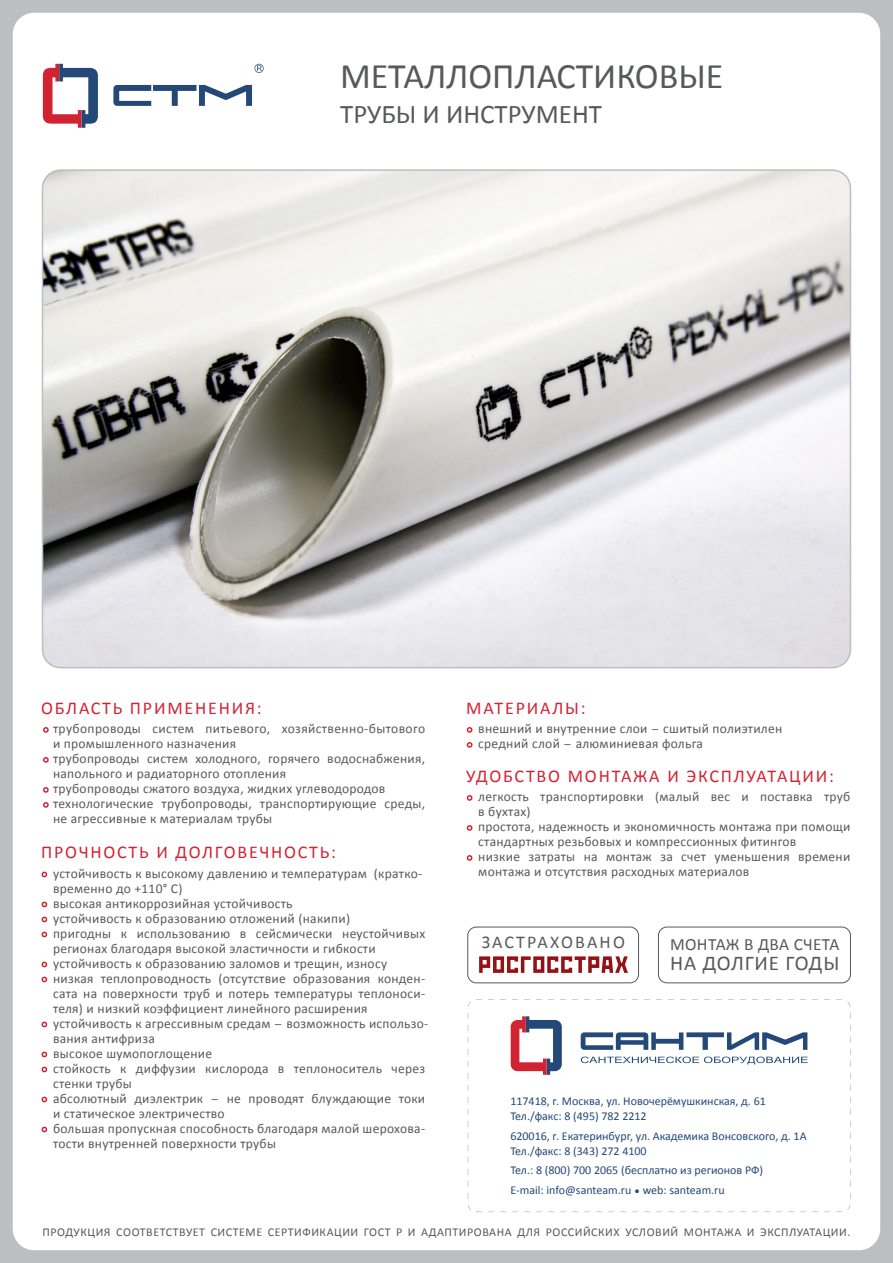
<style>
.page{position:relative;width:893px;height:1263px;background:#fff}
.page>*{position:absolute;margin:0;border:0;box-sizing:border-box;transform-origin:0 0}
.t1{font:36px "Calibri";color:#58595b}
.t2{font:27px "Calibri";color:#58595b}
.t3{font:21px "Calibri";letter-spacing:.04em;color:#58595b}
.t4{font:18px "Calibri";letter-spacing:.1em;color:#d22333}
.t5{font:18px "Calibri";letter-spacing:.12em;color:#58595b}
.t6{font:17.25px "Calibri";letter-spacing:.02em;color:#58595b}
.t7{font:13.5px/15px "Calibri";letter-spacing:.02em;color:#58595b}
.t8{font:12px/15px "Calibri";color:#244878}
.t9{font:12px "Calibri";letter-spacing:.045em;color:#58595b}
</style>
<div class="page">
<div style="left:0;top:0;width:893px;height:1263px;background:linear-gradient(to right,#bfc0c2,#bfc0c2)"></div>
<div style="left:13px;top:13px;width:867px;height:1237px;background:#fff;border-radius:21px"></div>
<img style="left:43px;top:172px;width:807px;height:496px">
<div style="left:467px;top:927px;width:172px;height:56px;border:1px solid #58595b;border-radius:9px"></div>
<svg style="left:479px;top:956px;width:149px;height:17px"></svg>
<svg style="left:468px;top:999px;width:382px;height:213px"></svg>
<svg style="left:43px;top:64px;width:221px;height:64px"></svg>
<div style="left:658px;top:927px;width:193px;height:56px;border:1px solid #58595b;border-radius:9px"></div>
<svg style="left:43px;top:727px;width:6px;height:6px"></svg>
<svg style="left:43px;top:757px;width:6px;height:6px"></svg>
<svg style="left:43px;top:787px;width:6px;height:6px"></svg>
<svg style="left:43px;top:802px;width:6px;height:6px"></svg>
<svg style="left:41px;top:871px;width:7px;height:7px"></svg>
<svg style="left:41px;top:901px;width:7px;height:7px"></svg>
<svg style="left:41px;top:916px;width:7px;height:7px"></svg>
<svg style="left:41px;top:931px;width:7px;height:7px"></svg>
<svg style="left:41px;top:961px;width:7px;height:7px"></svg>
<svg style="left:41px;top:976px;width:7px;height:7px"></svg>
<svg style="left:41px;top:1021px;width:7px;height:7px"></svg>
<svg style="left:41px;top:1051px;width:7px;height:7px"></svg>
<svg style="left:41px;top:1066px;width:7px;height:7px"></svg>
<svg style="left:41px;top:1096px;width:7px;height:7px"></svg>
<svg style="left:41px;top:1126px;width:7px;height:7px"></svg>
<svg style="left:466px;top:795px;width:7px;height:6px"></svg>
<svg style="left:466px;top:825px;width:7px;height:6px"></svg>
<svg style="left:466px;top:855px;width:7px;height:6px"></svg>
<svg style="left:466px;top:727px;width:7px;height:6px"></svg>
<svg style="left:466px;top:742px;width:7px;height:6px"></svg>
<svg style="left:581px;top:1056px;width:227px;height:8px"></svg>
<svg style="left:581px;top:1032px;width:226px;height:18px"></svg>
<svg style="left:511px;top:1016px;width:51px;height:59px"></svg>
<h1 class="t1" style="left:340px;top:54px;width:385px">МЕТАЛЛОПЛАСТИКОВЫЕ</h1>
<h2 class="t2" style="left:340px;top:97px;width:263px">ТРУБЫ И ИНСТРУМЕНТ</h2>
<h3 class="t4" style="left:41px;top:697px;width:222px">ОБЛАСТЬ ПРИМЕНЕНИЯ:</h3>
<p class="t7" style="left:53px;top:721px;width:374px">трубопроводы систем питьевого, хозяйственно-бытового и промышленного назначения<br>трубопроводы систем холодного, горячего водоснабжения, напольного и радиаторного отопления<br>трубопроводы сжатого воздуха, жидких углеводородов технологические трубопроводы, транспортирующие среды, не агрессивные к материалам трубы</p>
<h3 class="t4" style="left:41px;top:841px;width:296px">ПРОЧНОСТЬ И ДОЛГОВЕЧНОСТЬ:</h3>
<p class="t7" style="left:53px;top:865px;width:377px">устойчивость к высокому давлению и температурам (кратко&shy;временно до +110° С)<br>высокая антикоррозийная устойчивость<br>устойчивость к образованию отложений (накипи)<br>пригодны к использованию в сейсмически неустойчивых регионах благодаря высокой эластичности и гибкости устойчивость к образованию заломов и трещин, износу низкая теплопроводность (отсутствие образования конден&shy;сата на поверхности труб и потерь температуры теплоноси&shy;теля) и низкий коэффициент линейного расширения устойчивость к агрессивным средам - возможность использо&shy;вания антифриза<br>высокое шумопоглощение<br>стойкость к диффузии кислорода в теплоноситель через стенки трубы<br>абсолютный диэлектрик - не проводят блуждающие токи и статическое электричество<br>большая пропускная способность благодаря малой шерохова&shy;тости внутренней поверхности трубы</p>
<h3 class="t4" style="left:466px;top:697px;width:121px">МАТЕРИАЛЫ:</h3>
<p class="t7" style="left:478px;top:721px;width:306px">внешний и внутренние слои - сшитый полиэтилен средний слой - алюминиевая фольга</p>
<h3 class="t4" style="left:466px;top:765px;width:369px">УДОБСТВО МОНТАЖА И ЭКСПЛУАТАЦИИ:</h3>
<p class="t7" style="left:478px;top:789px;width:374px">легкость транспортировки (малый вес и поставка труб в бухтах)<br>простота, надежность и экономичность монтажа при помощи стандартных резьбовых и компрессионных фитингов<br>низкие затраты на монтаж за счет уменьшения времени монтажа и отсутствия расходных материалов</p>
<h3 class="t5" style="left:482px;top:931px;width:145px">ЗАСТРАХОВАНО</h3>
<p class="t6" style="left:670px;top:934px;width:171px">МОНТАЖ В ДВА СЧЕТА</p>
<h3 class="t3" style="left:670px;top:950px;width:171px">НА ДОЛГИЕ ГОДЫ</h3>
<p class="t8" style="left:510px;top:1093px;width:257px">117418, г. Москва, ул. Новочерёмушкинская, д. 61<br>Тел./факс: 8 (495) 782 2212</p>
<p class="t8" style="left:510px;top:1127px;width:298px">620016, г. Екатеринбург, ул. Академика Вонсовского, д. 1А<br>Тел./факс: 8 (343) 272 4100</p>
<p class="t8" style="left:510px;top:1160px;width:254px;line-height:19.5px">Тел.: 8 (800) 700 2065 (бесплатно из регионов РФ)<br>E-mail: info@santeam.ru • web: santeam.ru</p>
<p class="t9" style="left:43px;top:1225px;width:809px">ПРОДУКЦИЯ СООТВЕТСТВУЕТ СИСТЕМЕ СЕРТИФИКАЦИИ ГОСТ Р И АДАПТИРОВАНА ДЛЯ РОССИЙСКИХ УСЛОВИЙ МОНТАЖА И ЭКСПЛУАТАЦИИ.</p>
</div>
